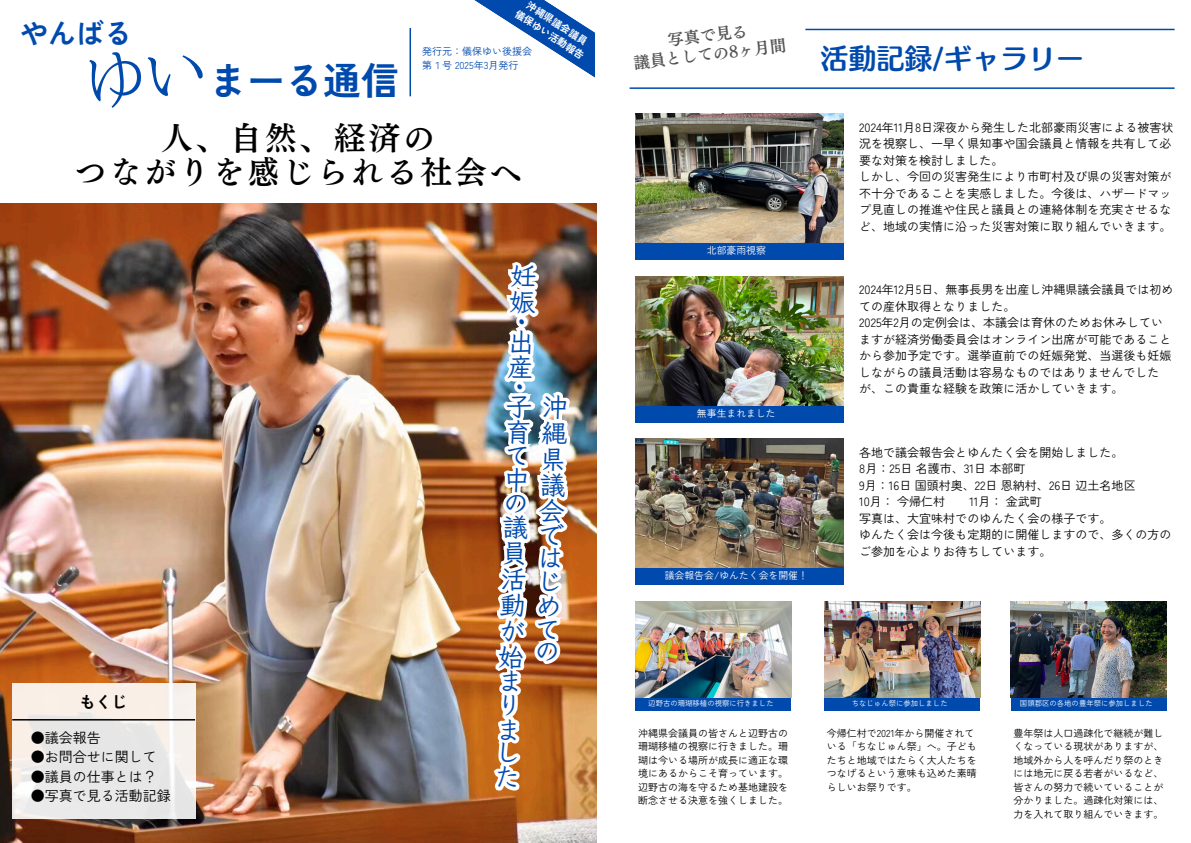
<style>
.page{position:relative;width:1191px;height:843px;background:#fff}
.page>*{position:absolute;margin:0;border:0;box-sizing:border-box;transform-origin:0 0}
.t1{font:700 38px "Zen Kaku Gothic New";color:#004aad}
.t2{font:32px/34.5px "Telop Min Pro N B";letter-spacing:.08em;color:#000;text-align:center}
.t3{font:28px "Canva Humming Pro N B";color:#004aad}
.t4{font:700 28px "Zen Kaku Gothic New";color:#004aad}
.t5{font:26px/26px "TEST Klee DB";color:#004aad;text-align:right}
.t6{font:16px/18.8px "Telop Min Pro N B";color:#545454;text-align:center}
.t7{font:700 16px "Zen Kaku Gothic New";color:#000}
.t8{font:14px "Zen Kaku Gothic New";color:#000}
.t9{font:12px/16.5px "Zen Kaku Gothic New";color:#000}
.t10{font:10px/13.5px "Zen Kaku Gothic New";color:#000;text-align:justify}
.t11{font:10px "Zen Kaku Gothic New";color:#004aad}
.t12{font:700 10px "Zen Kaku Gothic New";color:#fff}
.t13{font:9.8px "Zen Kaku Gothic New";color:#fff}
.t14{font:7.4px "Zen Kaku Gothic New";color:#fff}
</style>
<div class="page">
<img style="left:0;top:203px;width:477px;height:639px">
<svg style="left:12px;top:682px;width:183px;height:136px;background:#ede9e6"></svg>
<hr style="left:12px;top:718px;width:183px;height:2px;background:#000">
<hr style="left:805px;top:29px;width:369px;height:1px;background:#004aad">
<hr style="left:629px;top:87px;width:545px;height:2px;background:#004aad">
<div style="left:635px;top:403px;width:208px;height:20px;background:#004aad"></div>
<img style="left:635px;top:276px;width:208px;height:129px">
<div style="left:635px;top:695px;width:156px;height:15px;background:#004aad"></div>
<img style="left:635px;top:601px;width:156px;height:96px">
<div style="left:824px;top:695px;width:156px;height:15px;background:#004aad"></div>
<img style="left:824px;top:601px;width:155px;height:96px">
<div style="left:635px;top:565px;width:208px;height:20px;background:#004aad"></div>
<img style="left:635px;top:438px;width:208px;height:129px">
<div style="left:1010px;top:695px;width:156px;height:15px;background:#004aad"></div>
<img style="left:1010px;top:601px;width:156px;height:96px">
<div style="left:635px;top:240px;width:208px;height:20px;background:#004aad"></div>
<img style="left:635px;top:114px;width:208px;height:128px">
<img style="left:560px;top:10px;width:37px;height:832px">
<img style="left:477px;top:0;width:83px;height:842px">
<img style="left:68px;top:0;width:461px;height:325px">
<svg style="left:508px;top:265px;width:28px;height:124px"></svg>
<svg style="left:502px;top:445px;width:25px;height:120px"></svg>
<svg style="left:497px;top:741px;width:20px;height:46px"></svg>
<svg style="left:89px;top:49px;width:115px;height:61px"></svg>
<p class="t4" style="left:20px;top:11px;width:113px">やんばる</p>
<p class="t1" style="left:209px;top:51px;width:191px">まーる通信</p>
<p class="t12" style="left:532px;top:-2px;width:71px;rotate:33deg">沖縄県議会議員</p>
<p class="t12" style="left:520px;top:6px;width:81px;rotate:33deg">儀保ゆい活動報告</p>
<p class="t11" style="left:422px;top:44px;width:111px">発行元：儀保ゆい後援会</p>
<p class="t11" style="left:422px;top:57px;width:98px">第１号 2025年3月発行</p>
<p class="t2" style="left:75px;top:120px;width:448px">人、自然、経済の<br>つながりを感じられる社会へ</p>
<p class="t7" style="left:80px;top:689px;width:49px">もくじ</p>
<p class="t8" style="left:31px;top:726px;width:71px">●議会報告</p>
<p class="t8" style="left:31px;top:745px;width:127px">●お問合せに関して</p>
<p class="t8" style="left:31px;top:765px;width:127px">●議員の仕事とは？</p>
<p class="t8" style="left:31px;top:784px;width:141px">●写真で見る活動記録</p>
<p class="t5" style="left:506px;top:392px;width:64px;rotate:2deg">子沖育縄県<br>議<br>会</p>
<p class="t5" style="left:502px;top:521px;width:63px;line-height:22.9px;rotate:2deg">で<br>は<br>活じ</p>
<p class="t5" style="left:536px;top:593px;width:28px;line-height:22.5px;text-align:justify;text-indent:-36px;rotate:2deg">動めての</p>
<p class="t5" style="left:499px;top:617px;width:28px;line-height:24.8px;text-align:justify;rotate:2deg">が始まりま</p>
<p class="t6" style="left:630px;top:35px;width:155px;rotate:-7deg">写真で見る<br>議員としての8ヶ月間</p>
<p class="t3" style="left:820px;top:44px;width:265px">活動記録/ギャラリー</p>
<p class="t13" style="left:706px;top:242px;width:61px">北部豪雨視察</p>
<p class="t13" style="left:697px;top:405px;width:80px">無事生まれました</p>
<p class="t13" style="left:664px;top:567px;width:145px">議会報告会/ゆんたく会を開催！</p>
<p class="t9" style="left:859px;top:118px;width:315px">2024年11月8日深夜から発生した北部豪雨災害による被害状況を視察し、一早く県知事や国会議員と情報を共有して必要な対策を検討しました。</p>
<p class="t9" style="left:859px;top:168px;width:314px;text-align:justify">しかし、今回の災害発生により市町村及び県の災害対策が不十分であることを実感しました。今後は、ハザードマップ見直しの推進や住民と議員との連絡体制を充実させるなど、地域の実情に沿った災害対策に取り組んでいきます。</p>
<p class="t9" style="left:859px;top:280px;width:316px">2024年12月5日、無事長男を出産し沖縄県議会議員では初めての産休取得となりました。</p>
<p class="t9" style="left:859px;top:313px;width:314px">2025年2月の定例会は、本議会は育休のためお休みしていますが経済労働委員会はオンライン出席が可能であることから参加予定です。選挙直前での妊娠発覚、当選後も妊娠しながらの議員活動は容易なものではありませんでしたが、この貴重な経験を政策に活かしていきます。</p>
<p class="t9" style="left:859px;top:443px;width:266px">各地で議会報告会とゆんたく会を開始しました。</p>
<p class="t9" style="left:859px;top:460px;width:168px">8月：25日名護市、31日本部町</p>
<h4 class="t9" style="left:859px;top:476px;width:278px">9月：16日国頭村奥、22日恩納村、26日辺土名地区</h4>
<h1 class="t9" style="left:859px;top:493px;width:88px">10月：今帰仁村</h1>
<h1 class="t9" style="left:969px;top:493px;width:74px">11月：金武町</h1>
<p class="t9" style="left:859px;top:509px;width:254px">写真は、大宜味村でのゆんたく会の様子です。</p>
<p class="t9" style="left:859px;top:526px;width:314px">ゆんたく会は今後も定期的に開催しますので、多くの方のご参加を心よりお待ちしています。</p>
<p class="t14" style="left:648px;top:697px;width:127px">辺野古の珊瑚移植の視察に行きました</p>
<p class="t14" style="left:851px;top:697px;width:97px">ちなじゅん祭に参加しました</p>
<p class="t14" style="left:1019px;top:697px;width:134px">国頭郡区の各地の豊年祭に参加しました</p>
<p class="t10" style="left:638px;top:725px;width:151px">沖縄県会議員の皆さんと辺野古の珊瑚移植の視察に行きました。珊瑚は今いる場所が成長に適正な環境にあるからこそ育っています。</p>
<h2 class="t10" style="left:638px;top:779px;width:151px">辺野古の海を守るため基地建設を断念させる決意を強くしました。</h2>
<h3 class="t10" style="left:826px;top:725px;width:151px;text-align:left">今帰仁村で2021年から開催されている「ちなじゅん祭」へ。子どもたちと地域ではたらく大人たちをつなげるという意味も込めた素晴らしいお祭りです。</h3>
<p class="t10" style="left:1013px;top:725px;width:151px">豊年祭は人口過疎化で継続が難しくなっている現状がありますが、地域外から人を呼んだり祭のときには地元に戻る若者がいるなど、皆さんの努力で続いていることが分かりました。過疎化対策には、力を入れて取り組んでいきます。</p>
</div>
